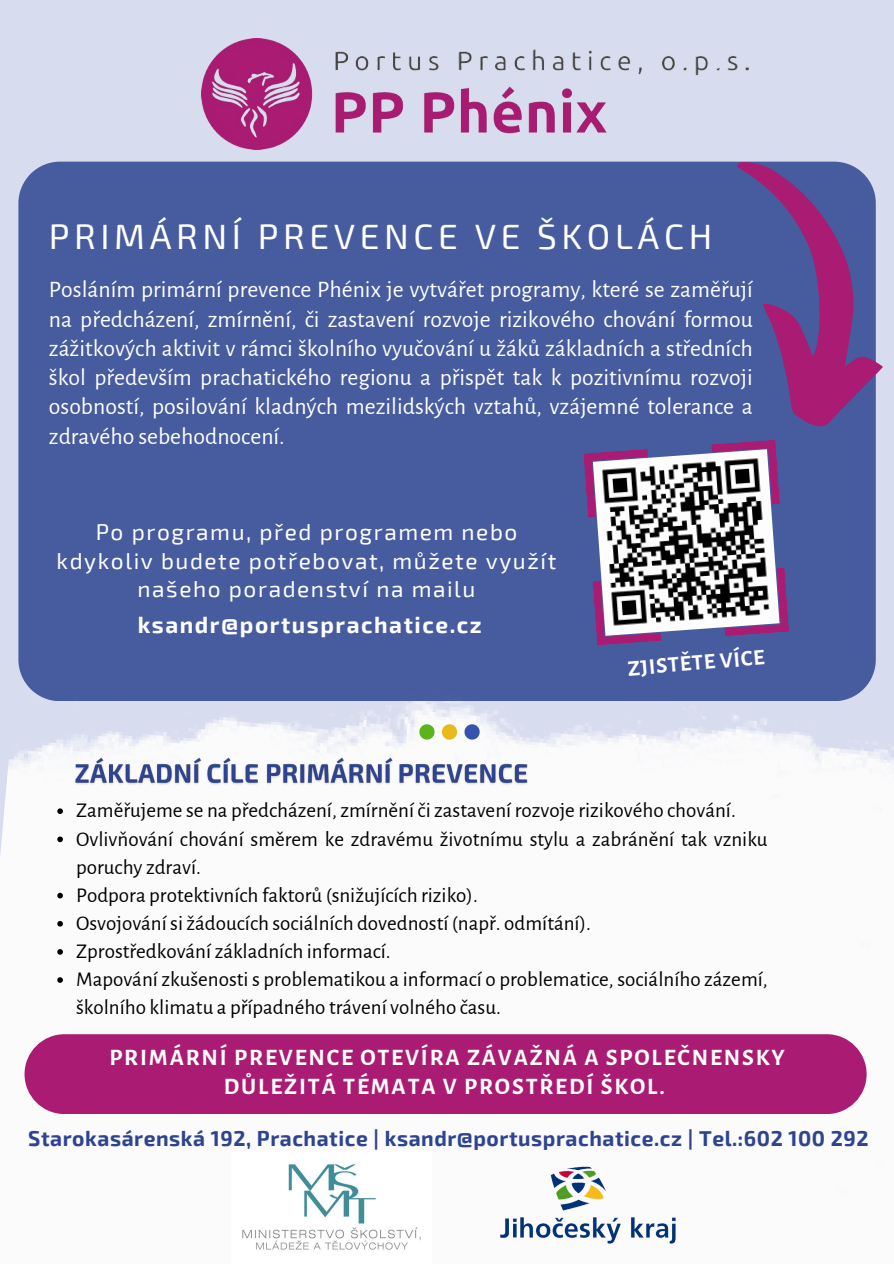
<style>
.page{position:relative;width:894px;height:1264px;background:#fff}
.page>*{position:absolute;margin:0;border:0;box-sizing:border-box;transform-origin:0 0}
.t1{font:35.1px "Exo 2";letter-spacing:.13em;color:#fff}
.t2{font:23.7px/29.2px "Alegreya Sans";color:#fff;text-align:justify}
.t3{font:700 23.7px/29.2px "Alegreya Sans";letter-spacing:.08em;color:#fff;text-align:center}
.t4{font:22.65px/28.5px "Exo 2";letter-spacing:.07em;color:#fff;text-align:center}
.t5{font:700 22.65px "Exo 2";letter-spacing:.07em;color:#fff}
.t6{font:700 22.35px "Alegreya Sans";color:#fff}
.t7{font:21px/28.2px "Alegreya Sans";color:#000}
.t8{font:700 21px "Exo 2";letter-spacing:.025em;color:#2e4491}
</style>
<div class="page">
<div style="left:0;top:0;width:893px;height:1263px;background:#d7dcef"></div>
<img style="left:0;top:622px;width:893px;height:641px">
<img style="left:406px;top:701px;width:85px;height:52px">
<div style="left:18px;top:162px;width:857px;height:539px;background:#475b9f"></div>
<div style="left:25px;top:1034px;width:841px;height:80px;background:#aa1b73;border-radius:40px"></div>
<svg style="left:724px;top:161px;width:159px;height:272px;fill:#475b9f"></svg>
<svg style="left:583px;top:449px;width:9px;height:68px"></svg>
<svg style="left:711px;top:439px;width:68px;height:10px"></svg>
<svg style="left:720px;top:567px;width:69px;height:69px"></svg>
<svg style="left:592px;top:635px;width:69px;height:10px"></svg>
<img style="left:201px;top:38px;width:547px;height:111px">
<img style="left:499px;top:1164px;width:178px;height:81px">
<img style="left:231px;top:1150px;width:200px;height:113px">
<img style="left:592px;top:449px;width:187px;height:186px">
<svg style="left:57px;top:808px;width:6px;height:6px"></svg>
<svg style="left:57px;top:836px;width:6px;height:6px"></svg>
<svg style="left:57px;top:892px;width:6px;height:6px"></svg>
<svg style="left:57px;top:921px;width:6px;height:5px"></svg>
<svg style="left:57px;top:949px;width:6px;height:5px"></svg>
<svg style="left:57px;top:977px;width:6px;height:5px"></svg>
<img style="left:71px;top:753px;width:461px;height:35px">
<p class="t1" style="left:49px;top:214px;width:664px">PRIMÁRNÍ PREVENCE VE ŠKOLÁCH</p>
<p class="t2" style="left:49px;top:275px;width:705px">Posláním primární prevence Phénix je vytvářet programy, které se zaměřují na předcházení, zmírnění, či zastavení rozvoje rizikového chování formou zážitkových aktivit v rámci školního vyučování u žáků základních a středních škol především prachatického regionu a přispět tak k pozitivnímu rozvoji osobností, posilování kladných mezilidských vztahů, vzájemné tolerance a zdravého sebehodnocení.</p>
<p class="t4" style="left:57px;top:517px;width:501px">Po programu, před programem nebo kdykoliv budete potřebovat, můžete využít našeho poradenství na mailu</p>
<p class="t5" style="left:138px;top:610px;width:345px">ksandr@portusprachatice.cz</p>
<p class="t6" style="left:626px;top:658px;width:139px;rotate:-5deg">ZJISTĚTE VÍCE</p>
<p class="t7" style="left:76px;top:797px;width:661px">Zaměřujeme se na předcházení, zmírnění či zastavení rozvoje rizikového chování.</p>
<p class="t7" style="left:76px;top:825px;width:692px">Ovlivňování chování směrem ke zdravému životnímu stylu a zabránění tak vzniku poruchy zdraví.</p>
<p class="t7" style="left:76px;top:881px;width:403px">Podpora protektivních faktorů (snižujících riziko).</p>
<p class="t7" style="left:76px;top:909px;width:516px">Osvojování si žádoucích sociálních dovedností (např. odmítání).</p>
<h2 class="t7" style="left:76px;top:937px;width:316px">Zprostředkování základních informací.</h2>
<h5 class="t7" style="left:76px;top:965px;width:692px">Mapování zkušenosti s problematikou a informací o problematice, sociálního zázemí, školního klimatu a případného trávení volného času.</h5>
<p class="t3" style="left:109px;top:1043px;width:676px">PRIMÁRNÍ PREVENCE OTEVÍRA ZÁVAŽNÁ A SPOLEČNENSKY<br>DŮLEŽITÁ TÉMATA V PROSTŘEDÍ ŠKOL.</p>
<h3 class="t8" style="left:28px;top:1124px;width:841px">Starokasárenská 192, Prachatice | ksandr@portusprachatice.cz | Tel.:602 100 292</h3>
</div>
